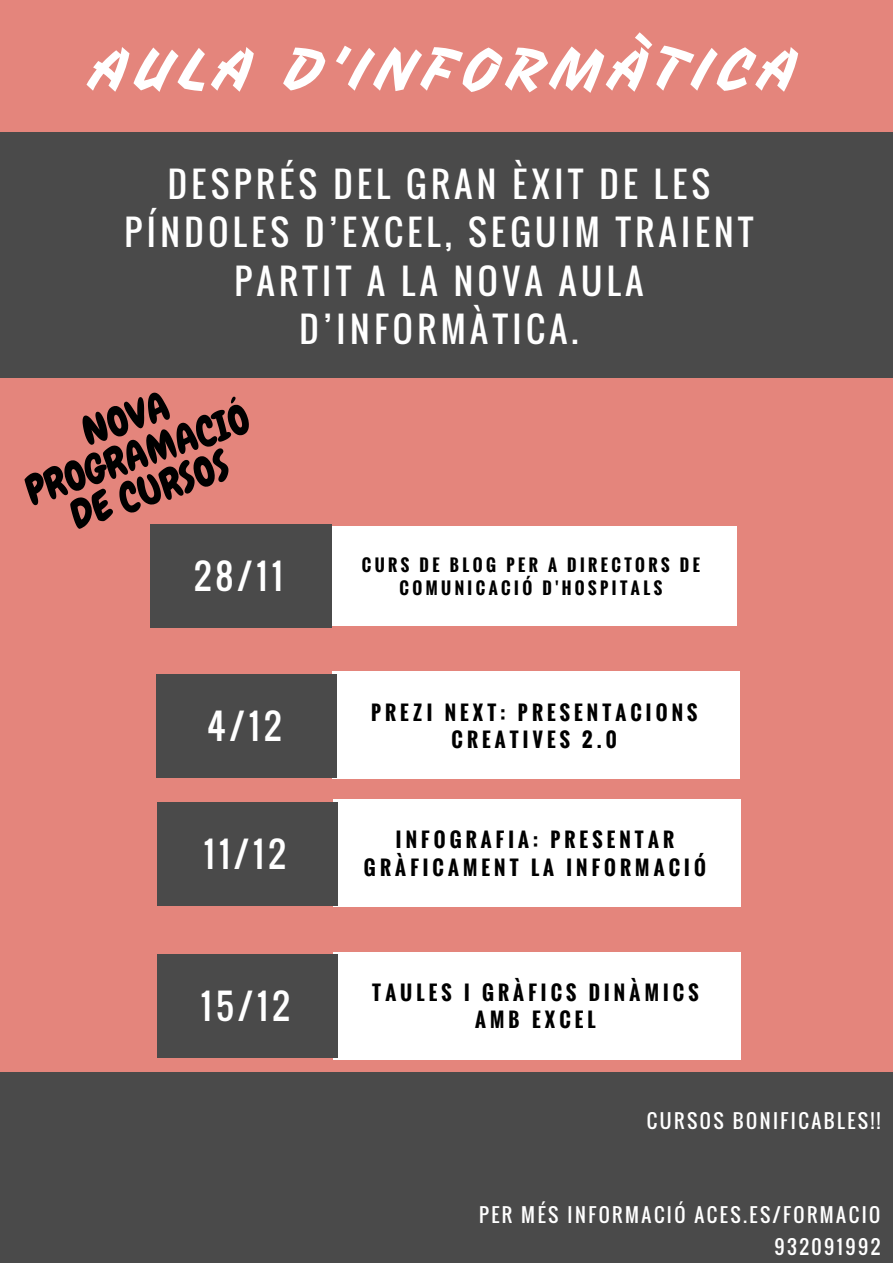
<style>
.page{position:relative;width:893px;height:1263px;background:#e4857c}
.page>*{position:absolute;margin:0;border:0;box-sizing:border-box;transform-origin:0 0}
.t1{font:59.62px "Vampiro One";letter-spacing:.07em;color:#fff}
.t2{font:40.72px/37.7px "Chewy";color:#000;text-align:center}
.t3{font:34.8px/48.4px "Oswald";letter-spacing:.13em;color:#fff;text-align:center}
.t4{font:700 19.88px/27.6px "Oswald";letter-spacing:.21em;color:#000;text-align:center}
.t5{font:19.27px/31.5px "Oswald";letter-spacing:.13em;color:#fff;text-align:right}
.t6{font:700 16.58px/23.1px "Oswald";letter-spacing:.21em;color:#000;text-align:center}
</style>
<div class="page">
<div style="left:327px;top:526px;width:410px;height:99px;background:#fff"></div>
<div style="left:150px;top:525px;width:181px;height:103px;background:#4a4a4a"></div>
<div style="left:332px;top:671px;width:408px;height:108px;background:#fff"></div>
<div style="left:156px;top:674px;width:181px;height:103px;background:#4a4a4a"></div>
<div style="left:333px;top:799px;width:407px;height:108px;background:#fff"></div>
<div style="left:157px;top:802px;width:180px;height:103px;background:#4a4a4a"></div>
<div style="left:333px;top:952px;width:408px;height:107px;background:#fff"></div>
<div style="left:157px;top:955px;width:181px;height:103px;background:#4a4a4a"></div>
<div style="left:0;top:132px;width:893px;height:246px;background:#4a4a4a"></div>
<div style="left:0;top:1072px;width:893px;height:191px;background:#4a4a4a"></div>
<h1 class="t1" style="left:91px;top:32px;width:711px">AULA D'INFORMÀTICA</h1>
<h3 class="t3" style="left:125px;top:159px;width:630px">DESPRÉS DEL GRAN ÈXIT DE LES<br>PÍNDOLES D’EXCEL, SEGUIM TRAIENT<br>PARTIT A LA NOVA AULA<br>D’INFORMÀTICA.</h3>
<h2 class="t2" style="left:9px;top:439px;width:235px;rotate:-19deg">NOVA<br>PROGRAMACIÓ<br>DE CURSOS</h2>
<h3 class="t3" style="left:194px;top:551px;width:90px">28/11</h3>
<p class="t6" style="left:362px;top:553px;width:340px">CURS DE BLOG PER A DIRECTORS DE<br>COMUNICACIÓ D'HOSPITALS</p>
<h3 class="t3" style="left:207px;top:701px;width:76px">4/12</h3>
<p class="t4" style="left:371px;top:698px;width:328px">PREZI NEXT: PRESENTACIONS<br>CREATIVES 2.0</p>
<h3 class="t3" style="left:204px;top:829px;width:84px">11/12</h3>
<p class="t4" style="left:364px;top:825px;width:343px">INFOGRAFIA: PRESENTAR<br>GRÀFICAMENT LA INFORMACIÓ</p>
<h3 class="t3" style="left:201px;top:981px;width:91px">15/12</h3>
<p class="t4" style="left:372px;top:978px;width:328px">TAULES I GRÀFICS DINÀMICS<br>AMB EXCEL</p>
<p class="t5" style="left:647px;top:1104px;width:235px">CURSOS BONIFICABLES!!</p>
<p class="t5" style="left:479px;top:1199px;width:403px">PER MÉS INFORMACIÓ ACES.ES/FORMACIO<br>932091992</p>
</div>
